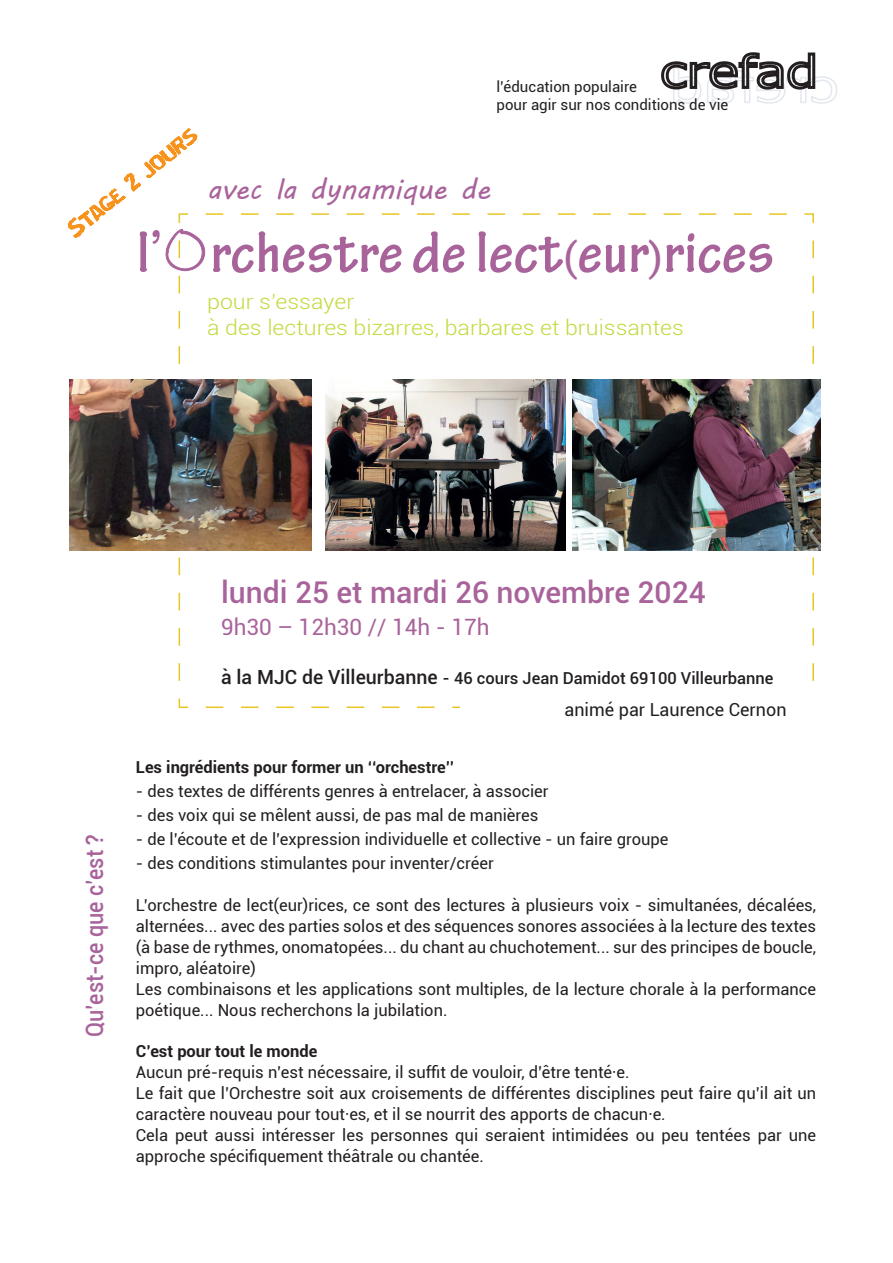
<style>
.page{position:relative;width:893px;height:1263px;background:#fff}
.page>*{position:absolute;margin:0;border:0;box-sizing:border-box;transform-origin:0 0}
.t1{font:700 condensed 61.5px "Tekton Pro";color:#a9639b;scale:1.1 1}
.t2{font:500 30px "Roboto";color:#a9639b}
.t3{font:28.5px "MV Boli";color:#a9639b}
.t4{font:500 24px "Roboto";color:#a9639b;scale:.9 1}
.t5{font:24px "Cordelina";color:#f7931d;scale:1.1 1}
.t6{font:22.5px "Roboto";color:#a9639b}
.t7{font:300 21px "Roboto";color:#c4d93f;scale:1.1 1}
.t8{font:18px "Roboto";color:#231f20}
.t9{font:16.5px/21px "Roboto";color:#231f20}
.t10{font:700 16.5px "Roboto";color:#231f20}
.t11{font:500 16.5px "Roboto";color:#231f20}
.t12{font:15px "Roboto";color:#231f20}
.s1{font-family:"fredomanuscrite";font-weight:400;font-stretch:normal}
.s2{font-family:"Roboto";font-weight:400;font-stretch:normal;font-size:39px}
.s3{font-size:19.5px}
</style>
<div class="page">
<img style="left:787px;top:379px;width:33px;height:171px">
<svg style="left:661px;top:52px;width:176px;height:52px"></svg>
<img style="left:67px;top:128px;width:720px;height:553px">
<p class="t12" style="left:496px;top:76px;width:142px">l’éducation populaire</p>
<p class="t12" style="left:496px;top:94px;width:233px">pour agir sur nos conditions de vie</p>
<p class="t5" style="left:61px;top:220px;width:146px;rotate:-39deg">Stage 2 jours</p>
<p class="t3" style="left:207px;top:170px;width:285px">avec la dynamique de</p>
<p class="t1" style="left:137px;top:217px;width:581px">l’<span class="s1">O</span>rchestre de lect<span class="s2">(</span>eur<span class="s2">)</span>rices</p>
<p class="t7" style="left:207px;top:287px;width:135px">pour s’essayer</p>
<p class="t7" style="left:207px;top:313px;width:435px">à des lectures bizarres, barbares et bruissantes</p>
<p class="t4" style="left:78px;top:1037px;width:227px;rotate:-90deg">Qu’est-ce que c’est ?</p>
<p class="t2" style="left:221px;top:571px;width:486px">lundi 25 et mardi 26 novembre 2024</p>
<p class="t6" style="left:221px;top:611px;width:270px">9h30 – 12h30 // 14h - 17h</p>
<p class="t11" style="left:221px;top:666px;width:554px"><span class="s3">à la MJC de Villeurbanne</span> - 46 cours Jean Damidot 69100 Villeurbanne</p>
<p class="t8" style="left:564px;top:697px;width:224px">animé par Laurence Cernon</p>
<p class="t10" style="left:136px;top:755px;width:320px">Les ingrédients pour former un ‘‘orchestre’’</p>
<p class="t9" style="left:136px;top:780px;width:414px">- des textes de différents genres à entrelacer, à associer</p>
<p class="t9" style="left:136px;top:804px;width:404px">- des voix qui se mêlent aussi, de pas mal de manières</p>
<p class="t9" style="left:136px;top:828px;width:534px">- de l’écoute et de l’expression individuelle et collective - un faire groupe</p>
<p class="t9" style="left:136px;top:852px;width:359px">- des conditions stimulantes pour inventer/créer</p>
<p class="t9" style="left:136px;top:894px;width:682px;text-align:justify">L’orchestre de lect(eur)rices, ce sont des lectures à plusieurs voix - simultanées, décalées, alternées... avec des parties solos et des séquences sonores associées à la lecture des textes (à base de rythmes, onomatopées... du chant au chuchotement... sur des principes de boucle, impro, aléatoire)</p>
<p class="t9" style="left:136px;top:978px;width:682px">Les combinaisons et les applications sont multiples, de la lecture chorale à la performance poétique... Nous recherchons la jubilation.</p>
<p class="t10" style="left:136px;top:1039px;width:183px">C’est pour tout le monde</p>
<p class="t9" style="left:136px;top:1060px;width:495px">Aucun pré-requis n’est nécessaire, il suffit de vouloir, d’être tenté·e.</p>
<p class="t9" style="left:136px;top:1081px;width:682px">Le fait que l’Orchestre soit aux croisements de différentes disciplines peut faire qu’il ait un caractère nouveau pour tout·es, et il se nourrit des apports de chacun·e.</p>
<p class="t9" style="left:136px;top:1123px;width:682px">Cela peut aussi intéresser les personnes qui seraient intimidées ou peu tentées par une approche spécifiquement théâtrale ou chantée.</p>
</div>
